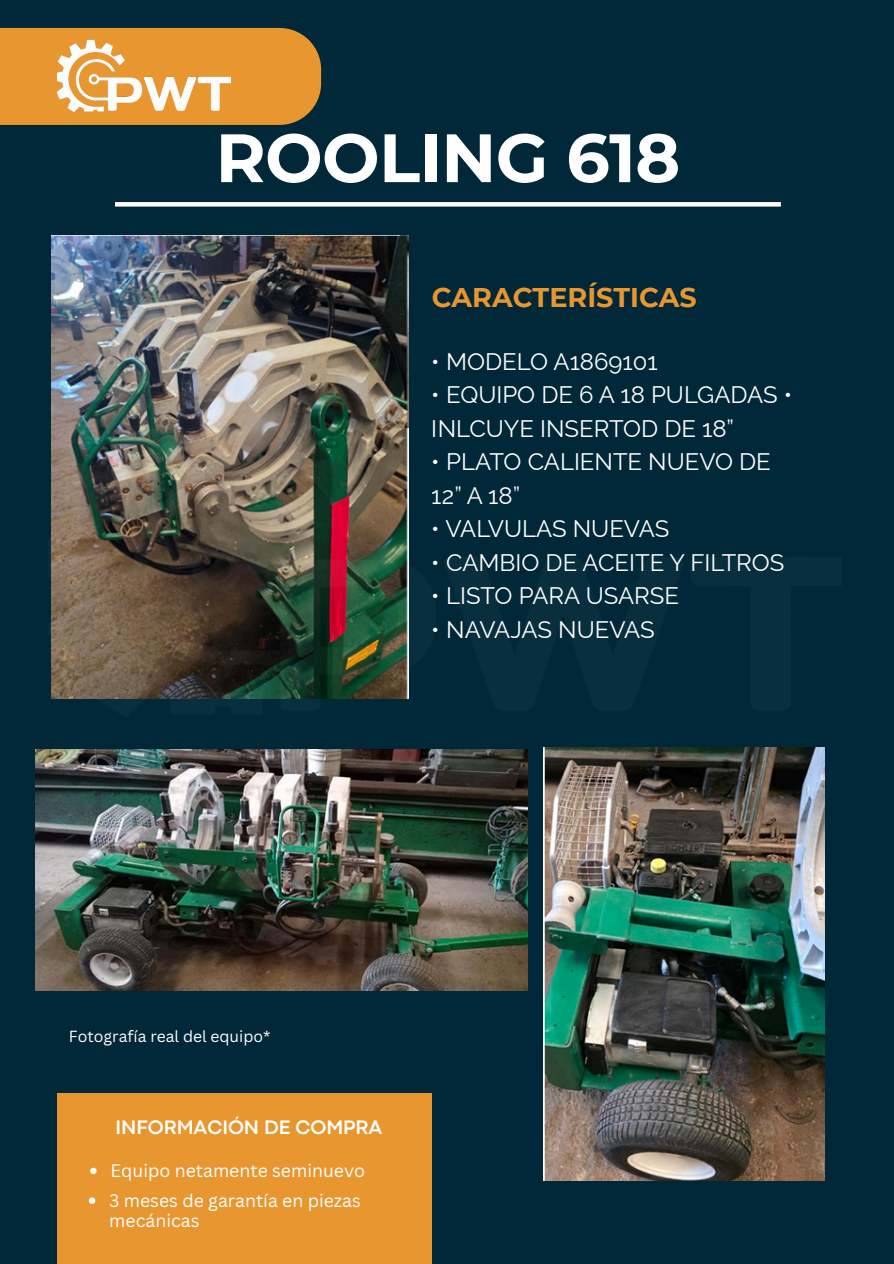
<style>
.page{position:relative;width:894px;height:1264px;background:#fff}
.page>*{position:absolute;margin:0;border:0;box-sizing:border-box;transform-origin:0 0}
.t1{font:700 68.25px "Montserrat";letter-spacing:-.01em;color:#fff}
.t2{font:700 27px "Montserrat";color:#e89630}
.t3{font:23.85px/33.5px "Raleway";color:#fff}
.t4{font:700 20.4px "Codec Pro";color:#fff}
.t5{font:17.7px/29.7px "Canva Sans";color:#fff}
.t6{font:15.75px "Canva Sans";color:#fff}
</style>
<div class="page">
<div style="left:0;top:0;width:893px;height:1263px;background:#002838"></div>
<div style="left:0;top:28px;width:321px;height:97px;background:#e89630"></div>
<svg style="left:115px;top:202px;width:665px;height:4px;background:#fafafb"></svg>
<div style="left:57px;top:1093px;width:374px;height:170px;background:#e89630"></div>
<svg style="left:90px;top:1167px;width:7px;height:7px"></svg>
<svg style="left:89px;top:1197px;width:6px;height:6px"></svg>
<img style="left:35px;top:749px;width:492px;height:241px">
<img style="left:52px;top:235px;width:356px;height:130px">
<img style="left:543px;top:748px;width:280px;height:432px">
<img style="left:57px;top:39px;width:174px;height:73px">
<img style="left:51px;top:365px;width:358px;height:334px">
<h1 class="t1" style="left:215px;top:116px;width:466px">ROOLING 618</h1>
<p class="t2" style="left:431px;top:281px;width:266px">CARACTERÍSTICAS</p>
<p class="t3" style="left:431px;top:345px;width:227px">• MODELO A1869101</p>
<p class="t3" style="left:431px;top:378px;width:362px">• EQUIPO DE 6 A 18 PULGADAS •<br>INLCUYE INSERTOD DE 18”</p>
<p class="t3" style="left:431px;top:445px;width:340px">• PLATO CALIENTE NUEVO DE<br>12” A 18”</p>
<p class="t3" style="left:431px;top:512px;width:239px">• VALVULAS NUEVAS</p>
<p class="t3" style="left:431px;top:545px;width:354px">• CAMBIO DE ACEITE Y FILTROS</p>
<p class="t3" style="left:431px;top:579px;width:249px">• LISTO PARA USARSE</p>
<p class="t3" style="left:431px;top:612px;width:224px">• NAVAJAS NUEVAS</p>
<p class="t6" style="left:69px;top:1024px;width:203px">Fotografía real del equipo*</p>
<p class="t4" style="left:115px;top:1119px;width:268px">INFORMACIÓN DE COMPRA</p>
<p class="t5" style="left:109px;top:1155px;width:257px">Equipo netamente seminuevo<br>3 meses de garantía en piezas</p>
<p class="t5" style="left:109px;top:1205px;width:92px">mecánicas</p>
</div>
